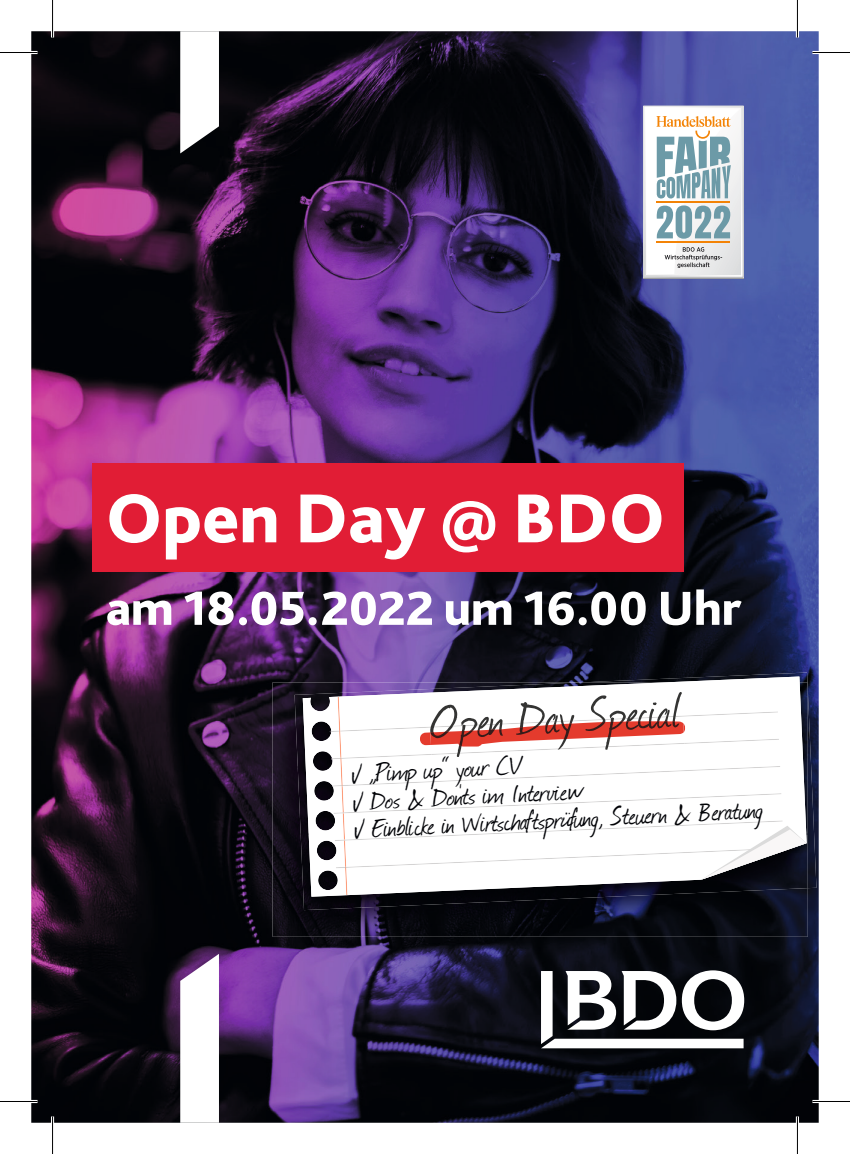
<style>
.page{position:relative;width:850px;height:1154px;background:#fff}
.page>*{position:absolute;margin:0;border:0;box-sizing:border-box;transform-origin:0 0}
.t1{font:800 72.5px "Bliss Pro";color:#fff}
.t2{font:57.25px "Journal";color:#343433}
.t3{font:800 50px "Bliss Pro";letter-spacing:-.005em;color:#fff}
.t4{font:31.25px/28px "Journal";color:#020307}
</style>
<div class="page">
<img style="left:31px;top:31px;width:787px;height:1092px">
<div style="left:93px;top:464px;width:590px;height:108px;background:#e11d35"></div>
<svg style="left:540px;top:970px;width:203px;height:78px"></svg>
<div style="left:643px;top:106px;width:100px;height:172px;border:1px solid #fff"></div>
<svg style="left:646px;top:109px;width:94px;height:166px"></svg>
<svg style="left:180px;top:954px;width:39px;height:169px"></svg>
<svg style="left:180px;top:31px;width:39px;height:122px"></svg>
<img style="left:272px;top:682px;width:30px;height:85px">
<img style="left:272px;top:767px;width:89px;height:170px">
<img style="left:361px;top:910px;width:446px;height:27px">
<img style="left:582px;top:672px;width:234px;height:216px">
<img style="left:300px;top:834px;width:507px;height:76px">
<img style="left:294px;top:691px;width:8px;height:143px">
<img style="left:806px;top:682px;width:1px;height:152px">
<svg style="left:302px;top:676px;width:504px;height:221px"></svg>
<svg style="left:330px;top:697px;width:476px;height:198px"></svg>
<hr style="left:0;top:51px;width:38px;height:3px;background:#fff">
<hr style="left:812px;top:51px;width:37px;height:3px;background:#fff">
<hr style="left:0;top:1100px;width:38px;height:3px;background:#fff">
<hr style="left:812px;top:1100px;width:37px;height:3px;background:#fff">
<hr style="left:51px;top:0;width:3px;height:38px;background:#fff">
<hr style="left:51px;top:1116px;width:3px;height:38px;background:#fff">
<hr style="left:795px;top:0;width:3px;height:38px;background:#fff">
<hr style="left:795px;top:1116px;width:3px;height:38px;background:#fff">
<hr style="left:0;top:52px;width:38px;height:1px;background:#000">
<hr style="left:812px;top:52px;width:37px;height:1px;background:#000">
<hr style="left:0;top:1101px;width:38px;height:1px;background:#000">
<hr style="left:812px;top:1101px;width:37px;height:1px;background:#000">
<hr style="left:52px;top:0;width:1px;height:38px;background:#000">
<hr style="left:52px;top:1116px;width:1px;height:38px;background:#000">
<hr style="left:796px;top:0;width:1px;height:38px;background:#000">
<hr style="left:796px;top:1116px;width:1px;height:38px;background:#000">
<h1 class="t1" style="left:106px;top:473px;width:560px">Open Day @ BDO</h1>
<h3 class="t3" style="left:106px;top:577px;width:636px">am 18.05.2022 um 16.00 Uhr</h3>
<h2 class="t2" style="left:429px;top:684px;width:250px;rotate:-3deg">Open Day Special</h2>
<p class="t4" style="left:350px;top:759px;width:410px;rotate:-3deg">Ω „Pimp up“ your CV<br>Ω Dos &amp; Don‘ts im Interview<br>Ω Einblicke in Wirtschaftsprüfung, Steuern &amp; Beratung</p>
</div>
